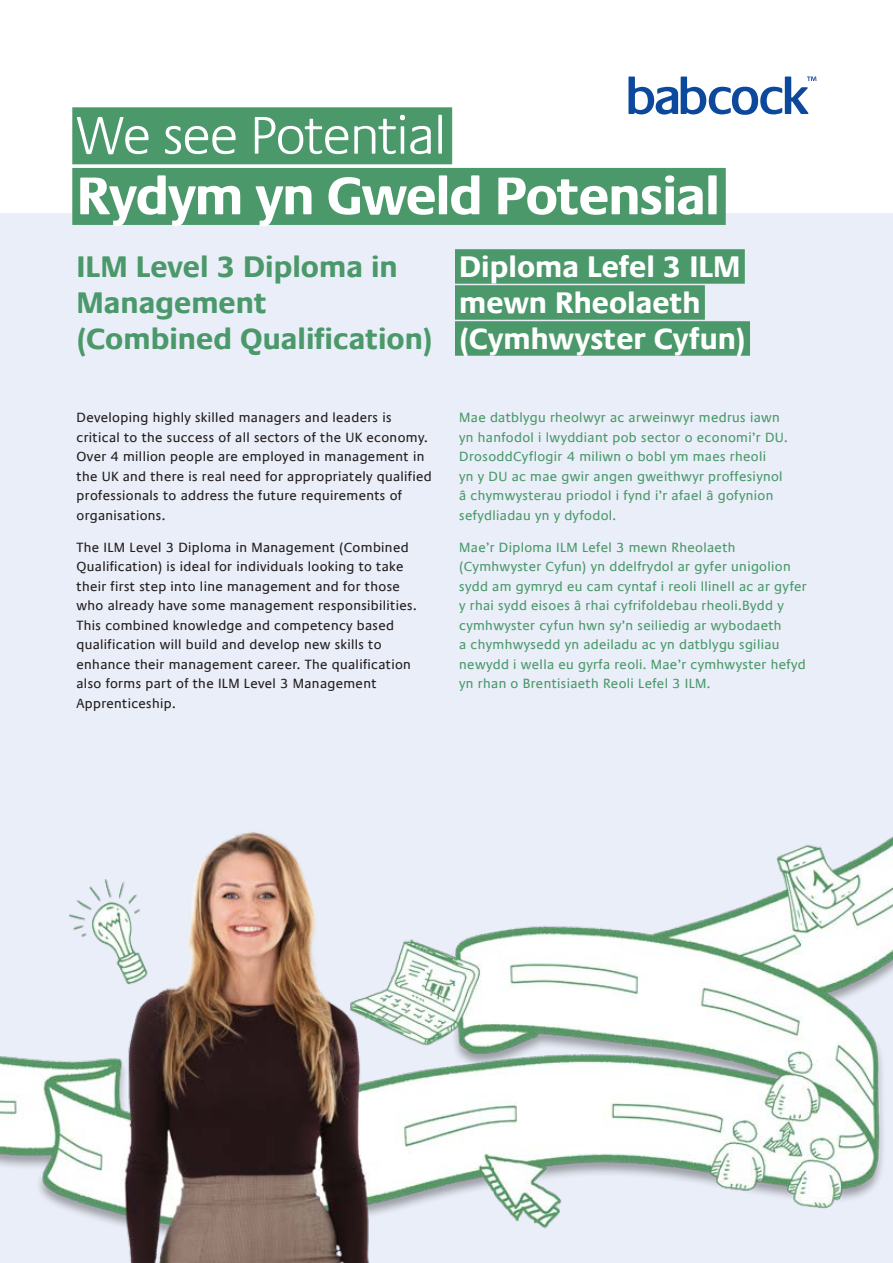
<style>
.page{position:relative;width:893px;height:1263px;background:#fff}
.page>*{position:absolute;margin:0;border:0;box-sizing:border-box;transform-origin:0 0}
.t1{font:700 54px "Praxis Com";letter-spacing:-.025em;color:#fff}
.t2{font:300 54px "Praxis Com";letter-spacing:-.025em;color:#fff}
.t3{font:700 30px/36px "Praxis Com";color:#4b996b}
.t4{font:700 30px/36px "Praxis Com";color:#fff}
.t5{font:13.5px/19.5px "Praxis Com";letter-spacing:.025em;color:#231f20}
.t6{font:13.5px/19.5px "Praxis Com";letter-spacing:.025em;color:#4b996b}
</style>
<div class="page">
<div style="left:0;top:213px;width:893px;height:1050px;background:#eaeef8"></div>
<div style="left:72px;top:107px;width:380px;height:57px;background:#4b996b"></div>
<svg style="left:628px;top:77px;width:188px;height:38px"></svg>
<img style="left:0;top:831px;width:893px;height:432px">
<div style="left:455px;top:249px;width:290px;height:35px;background:#4b996b"></div>
<div style="left:455px;top:285px;width:250px;height:35px;background:#4b996b"></div>
<div style="left:455px;top:321px;width:295px;height:35px;background:#4b996b"></div>
<div style="left:72px;top:168px;width:654px;height:57px;background:#4b996b"></div>
<h1 class="t2" style="left:77px;top:104px;width:372px">We see Potential</h1>
<h1 class="t1" style="left:77px;top:164px;width:645px">Rydym yn Gweld Potensial</h1>
<h2 class="t3" style="left:77px;top:249px;width:358px">ILM Level 3 Diploma in<br>Management<br>(Combined Qualification)</h2>
<p class="t5" style="left:77px;top:408px;width:357px">Developing highly skilled managers and leaders is critical to the success of all sectors of the UK economy.<br>Over 4 million people are employed in management in the UK and there is real need for appropriately qualified professionals to address the future requirements of organisations.</p>
<p class="t5" style="left:77px;top:538px;width:342px">The ILM Level 3 Diploma in Management (Combined Qualification) is ideal for individuals looking to take their first step into line management and for those who already have some management responsibilities.<br>This combined knowledge and competency based qualification will build and develop new skills to enhance their management career. The qualification also forms part of the ILM Level 3 Management Apprenticeship.</p>
<h2 class="t4" style="left:459px;top:249px;width:288px">Diploma Lefel 3 ILM mewn Rheolaeth (Cymhwyster Cyfun)</h2>
<p class="t6" style="left:459px;top:408px;width:330px">Mae datblygu rheolwyr ac arweinwyr medrus iawn yn hanfodol i lwyddiant pob sector o economi’r DU.<br>DrosoddCyflogir 4 miliwn o bobl ym maes rheoli<br>yn y DU ac mae gwir angen gweithwyr proffesiynol â chymwysterau priodol i fynd i’r afael â gofynion sefydliadau yn y dyfodol.</p>
<p class="t6" style="left:459px;top:538px;width:349px">Mae’r Diploma ILM Lefel 3 mewn Rheolaeth (Cymhwyster Cyfun) yn ddelfrydol ar gyfer unigolion sydd am gymryd eu cam cyntaf i reoli llinell ac ar gyfer y rhai sydd eisoes â rhai cyfrifoldebau rheoli.Bydd y cymhwyster cyfun hwn sy’n seiliedig ar wybodaeth<br>a chymhwysedd yn adeiladu ac yn datblygu sgiliau newydd i wella eu gyrfa reoli. Mae’r cymhwyster hefyd yn rhan o Brentisiaeth Reoli Lefel 3 ILM.</p>
</div>
